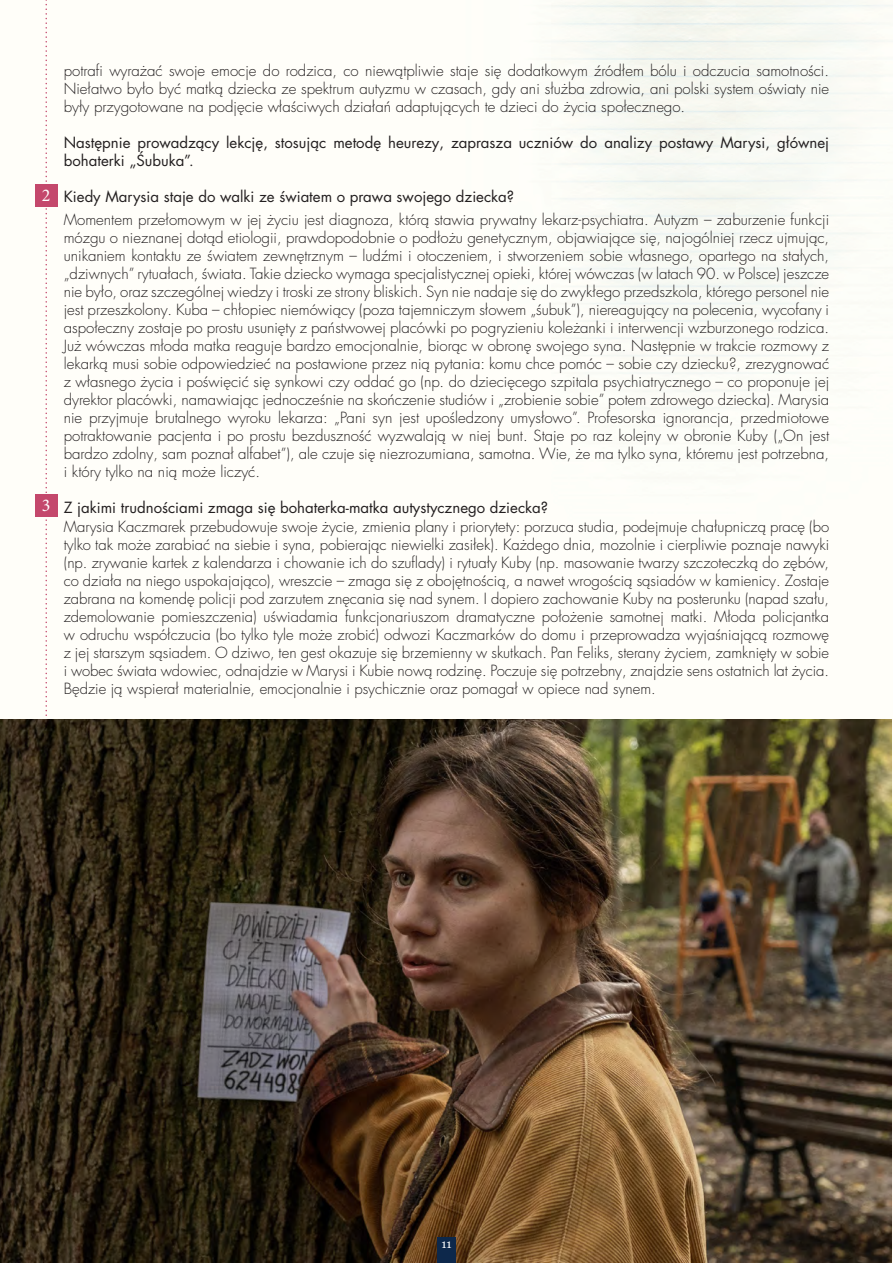
<style>
.page{position:relative;width:893px;height:1263px;background:#fff}
.page>*{position:absolute;margin:0;border:0;box-sizing:border-box;transform-origin:0 0}
.t1{font:18px "Minion Pro";color:#fff}
.t2{font:300 15px/18px "Futura LT Pro";color:#231f20;text-align:justify}
.t3{font:15px/18px "Futura LT Pro";color:#231f20}
.t4{font:12px "Georgia";color:#fff}
</style>
<div class="page">
<img style="left:35px;top:0;width:858px;height:517px">
<svg style="left:45px;top:0;width:2px;height:716px"></svg>
<div style="left:35px;top:494px;width:22px;height:23px;background:#c4486c"></div>
<div style="left:35px;top:184px;width:22px;height:22px;background:#c4486c"></div>
<img style="left:0;top:719px;width:892px;height:544px">
<div style="left:437px;top:1237px;width:19px;height:26px;background:#0d284b"></div>
<p class="t1" style="left:42px;top:183px;width:10px">2</p>
<p class="t1" style="left:42px;top:493px;width:10px">3</p>
<p class="t2" style="left:64px;top:62px;width:767px">potrafi wyrażać swoje emocje do rodzica, co niewątpliwie staje się dodatkowym źródłem bólu i odczucia samotności.<br>Niełatwo było być matką dziecka ze spektrum autyzmu w czasach, gdy ani służba zdrowia, ani polski system oświaty nie były przygotowane na podjęcie właściwych działań adaptujących te dzieci do życia społecznego.</p>
<p class="t3" style="left:64px;top:133px;width:767px">Następnie prowadzący lekcję, stosując metodę heurezy, zaprasza uczniów do analizy postawy Marysi, głównej bohaterki „Śubuka”.</p>
<p class="t3" style="left:64px;top:187px;width:452px">Kiedy Marysia staje do walki ze światem o prawa swojego dziecka?</p>
<p class="t2" style="left:64px;top:210px;width:767px">Momentem przełomowym w jej życiu jest diagnoza, którą stawia prywatny lekarz-psychiatra. Autyzm – zaburzenie funkcji mózgu o nieznanej dotąd etiologii, prawdopodobnie o podłożu genetycznym, objawiające się, najogólniej rzecz ujmując, unikaniem kontaktu ze światem zewnętrznym – ludźmi i otoczeniem, i stworzeniem sobie własnego, opartego na stałych, „dziwnych” rytuałach, świata. Takie dziecko wymaga specjalistycznej opieki, której wówczas (w latach 90. w Polsce) jeszcze nie było, oraz szczególnej wiedzy i troski ze strony bliskich. Syn nie nadaje się do zwykłego przedszkola, którego personel nie jest przeszkolony. Kuba – chłopiec niemówiący (poza tajemniczym słowem „śubuk”), niereagujący na polecenia, wycofany i aspołeczny zostaje po prostu usunięty z państwowej placówki po pogryzieniu koleżanki i interwencji wzburzonego rodzica.<br>Już wówczas młoda matka reaguje bardzo emocjonalnie, biorąc w obronę swojego syna. Następnie w trakcie rozmowy z lekarką musi sobie odpowiedzieć na postawione przez nią pytania: komu chce pomóc – sobie czy dziecku?, zrezygnować z własnego życia i poświęcić się synkowi czy oddać go (np. do dziecięcego szpitala psychiatrycznego – co proponuje jej dyrektor placówki, namawiając jednocześnie na skończenie studiów i „zrobienie sobie” potem zdrowego dziecka). Marysia nie przyjmuje brutalnego wyroku lekarza: „Pani syn jest upośledzony umysłowo”. Profesorska ignorancja, przedmiotowe potraktowanie pacjenta i po prostu bezduszność wyzwalają w niej bunt. Staje po raz kolejny w obronie Kuby („On jest bardzo zdolny, sam poznał alfabet”), ale czuje się niezrozumiana, samotna. Wie, że ma tylko syna, któremu jest potrzebna, i który tylko na nią może liczyć.</p>
<p class="t3" style="left:64px;top:498px;width:486px">Z jakimi trudnościami zmaga się bohaterka-matka autystycznego dziecka?</p>
<p class="t2" style="left:64px;top:518px;width:767px">Marysia Kaczmarek przebudowuje swoje życie, zmienia plany i priorytety: porzuca studia, podejmuje chałupniczą pracę (bo tylko tak może zarabiać na siebie i syna, pobierając niewielki zasiłek). Każdego dnia, mozolnie i cierpliwie poznaje nawyki (np. zrywanie kartek z kalendarza i chowanie ich do szuflady) i rytuały Kuby (np. masowanie twarzy szczoteczką do zębów, co działa na niego uspokajająco), wreszcie – zmaga się z obojętnością, a nawet wrogością sąsiadów w kamienicy. Zostaje zabrana na komendę policji pod zarzutem znęcania się nad synem. I dopiero zachowanie Kuby na posterunku (napad szału, zdemolowanie pomieszczenia) uświadamia funkcjonariuszom dramatyczne położenie samotnej matki. Młoda policjantka w odruchu współczucia (bo tylko tyle może zrobić) odwozi Kaczmarków do domu i przeprowadza wyjaśniającą rozmowę z jej starszym sąsiadem. O dziwo, ten gest okazuje się brzemienny w skutkach. Pan Feliks, sterany życiem, zamknięty w sobie i wobec świata wdowiec, odnajdzie w Marysi i Kubie nową rodzinę. Poczuje się potrzebny, znajdzie sens ostatnich lat życia.<br>Będzie ją wspierał materialnie, emocjonalnie i psychicznie oraz pomagał w opiece nad synem.</p>
<p class="t4" style="left:441px;top:1235px;width:12px">11</p>
</div>
